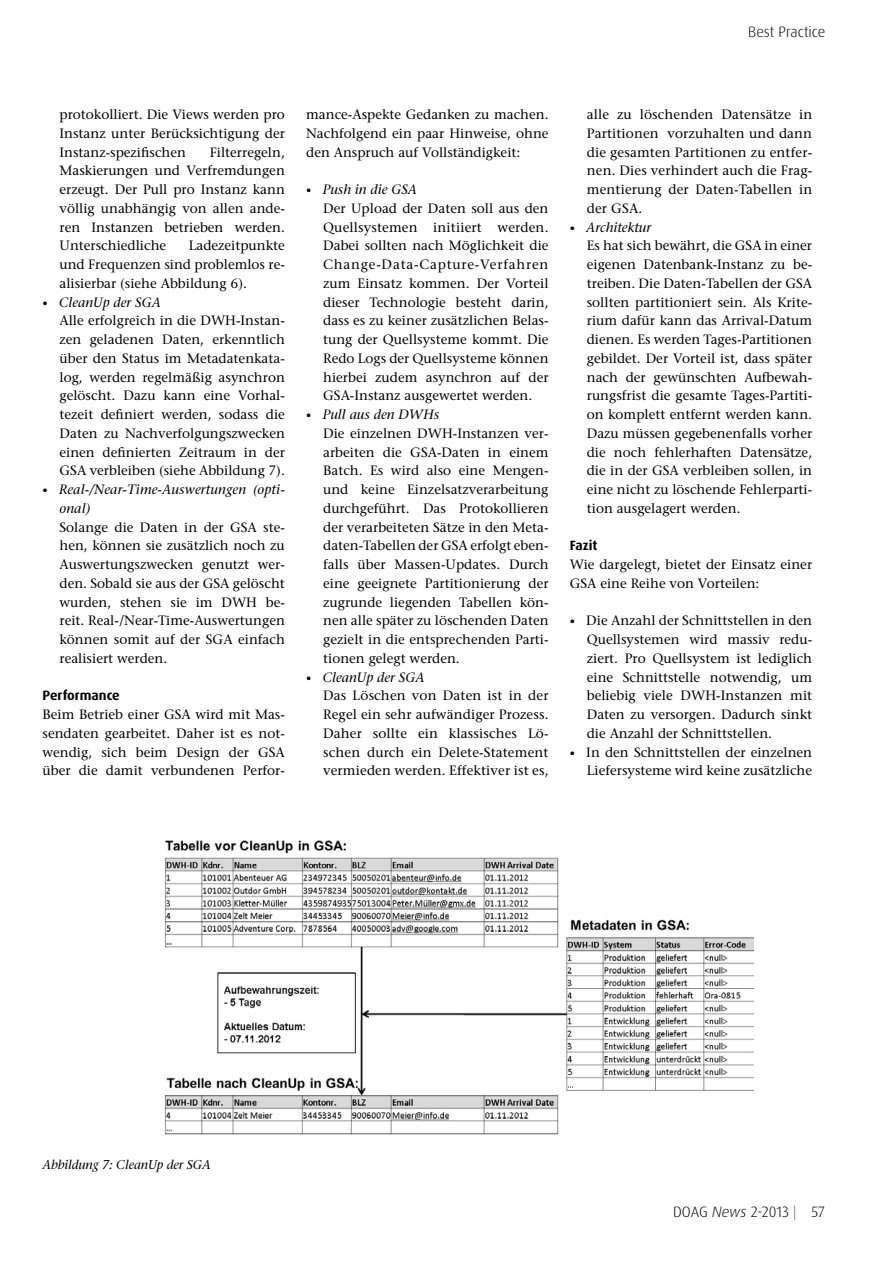
<style>
.page{position:relative;width:893px;height:1263px;background:#fff}
.page>*{position:absolute;margin:0;border:0;box-sizing:border-box;transform-origin:0 0}
.t1{font:300 15px "Dax Pro";color:#000}
.t2{font:500 13.5px/18.8px "Stone Serif Std";color:#000;text-align:justify}
.t3{font:italic 500 13.5px/18.8px "Stone Serif Std";letter-spacing:.01em;color:#000}
.t4{font:700 13.5px "Dax Pro";color:#000}
.t5{font:italic 500 12.75px "Stone Serif Std";letter-spacing:-.01em;color:#000}
.s1{font-size:10.5px}
.s2{font-style:italic}
.s3{font-style:normal;font-size:10.5px}
.s4{color:#706f6f}
</style>
<div class="page">
<img style="left:164px;top:840px;width:589px;height:295px">
<p class="t1" style="left:748px;top:22px;width:79px">Best Practice</p>
<p class="t2" style="left:60px;top:105px;width:227px">protokolliert. Die Views werden pro Instanz unter Berücksichtigung der Instanz-spezifischen</p>
<p class="t2" style="left:60px;top:143px;width:227px;text-indent:150px">Filterregeln, Maskierungen und Verfremdungen erzeugt. Der Pull pro Instanz kann völlig unabhängig von allen ande&shy;ren Instanzen betrieben werden.<br>Unterschiedliche</p>
<p class="t2" style="left:60px;top:236px;width:227px;text-indent:129px">Ladezeitpunkte und Frequenzen sind problemlos re&shy;alisierbar (siehe Abbildung 6).</p>
<p class="t2" style="left:60px;top:293px;width:227px;text-align:left;text-indent:-17px"><span class="s1">•</span> <span class="s2">CleanUp der SGA<br></span>Alle erfolgreich in die DWH-Instan&shy;zen geladenen Daten, erkenntlich über den Status im Metadatenkata&shy;log, werden regelmäßig asynchron gelöscht. Dazu kann eine Vorhal&shy;tezeit definiert werden, sodass die Daten zu Nachverfolgungszwecken einen definierten Zeitraum in der GSA verbleiben (siehe Abbildung 7).</p>
<p class="t3" style="left:60px;top:480px;width:227px;text-indent:-17px"><span class="s3">•</span> Real-/Near-Time-Auswertungen (opti&shy;onal)</p>
<p class="t2" style="left:60px;top:518px;width:227px">Solange die Daten in der GSA ste&shy;hen, können sie zusätzlich noch zu Auswertungszwecken genutzt wer&shy;den. Sobald sie aus der GSA gelöscht wurden, stehen sie im DWH be&shy;reit. Real-/Near-Time-Auswertungen können somit auf der SGA einfach realisiert werden.</p>
<p class="t4" style="left:43px;top:687px;width:79px">Performance</p>
<p class="t2" style="left:43px;top:705px;width:244px">Beim Betrieb einer GSA wird mit Mas&shy;sendaten gearbeitet. Daher ist es not&shy;wendig, sich beim Design der GSA über die damit verbundenen Perfor-</p>
<p class="t2" style="left:306px;top:105px;width:244px">mance-Aspekte Gedanken zu machen.<br>Nachfolgend ein paar Hinweise, ohne den Anspruch auf Vollständigkeit:</p>
<p class="t2" style="left:323px;top:180px;width:227px;text-align:left;text-indent:-17px"><span class="s1">•</span> <span class="s2">Push in die GSA<br></span>Der Upload der Daten soll aus den<br>Quellsystemen initiiert werden.<br>Dabei sollten nach Möglichkeit die<br>Change-Data-Capture-Verfahren zum Einsatz kommen. Der Vorteil dieser Technologie besteht darin, dass es zu keiner zusätzlichen Belas&shy;tung der Quellsysteme kommt. Die<br>Redo Logs der Quellsysteme können hierbei zudem asynchron auf der<br>GSA-Instanz ausgewertet werden.</p>
<p class="t2" style="left:323px;top:405px;width:227px;text-align:left;text-indent:-17px"><span class="s1">•</span> <span class="s2">Pull aus den DWHs<br></span>Die einzelnen DWH-Instanzen ver&shy;arbeiten die GSA-Daten in einem<br>Batch. Es wird also eine Mengen&shy;und keine Einzelsatzverarbeitung durchgeführt. Das Protokollieren der verarbeiteten Sätze in den Meta&shy;daten-Tabellen der GSA erfolgt eben&shy;falls über Massen-Updates. Durch eine geeignete Partitionierung der zugrunde liegenden Tabellen kön&shy;nen alle später zu löschenden Daten gezielt in die entsprechenden Parti&shy;tionen gelegt werden.</p>
<p class="t2" style="left:323px;top:668px;width:227px;text-align:left;text-indent:-17px"><span class="s1">•</span> <span class="s2">CleanUp der SGA<br></span>Das Löschen von Daten ist in der<br>Regel ein sehr aufwändiger Prozess.<br>Daher sollte ein klassisches Lö&shy;schen durch ein Delete-Statement vermieden werden. Effektiver ist es,</p>
<p class="t2" style="left:587px;top:105px;width:227px">alle zu löschenden Datensätze in Partitionen vorzuhalten und dann die gesamten Partitionen zu entfer&shy;nen. Dies verhindert auch die Frag&shy;mentierung der Daten-Tabellen in der GSA.</p>
<p class="t2" style="left:587px;top:218px;width:227px;text-align:left;text-indent:-17px"><span class="s1">•</span> <span class="s2">Architektur<br></span>Es hat sich bewährt, die GSA in einer eigenen Datenbank-Instanz zu be&shy;treiben. Die Daten-Tabellen der GSA sollten partitioniert sein. Als Krite&shy;rium dafür kann das Arrival-Datum dienen. Es werden Tages-Partitionen gebildet. Der Vorteil ist, dass später nach der gewünschten Aufbewah&shy;rungsfrist die gesamte Tages-Partiti&shy;on komplett entfernt werden kann.<br>Dazu müssen gegebenenfalls vorher die noch fehlerhaften Datensätze, die in der GSA verbleiben sollen, in eine nicht zu löschende Fehlerparti&shy;tion ausgelagert werden.</p>
<p class="t4" style="left:570px;top:537px;width:29px">Fazit</p>
<p class="t2" style="left:570px;top:555px;width:244px">Wie dargelegt, bietet der Einsatz einer<br>GSA eine Reihe von Vorteilen:</p>
<p class="t2" style="left:587px;top:611px;width:227px;text-indent:-17px"><span class="s1">•</span> Die Anzahl der Schnittstellen in den Quellsystemen wird massiv redu&shy;ziert. Pro Quellsystem ist lediglich eine Schnittstelle notwendig, um beliebig viele DWH-Instanzen mit Daten zu versorgen. Dadurch sinkt die Anzahl der Schnittstellen.</p>
<p class="t2" style="left:570px;top:743px;width:244px;text-align:right"><span class="s1">•</span> In den Schnittstellen der einzelnen<br>Liefersysteme wird keine zusätzliche</p>
<p class="t5" style="left:43px;top:1157px;width:170px">Abbildung 7: CleanUp der SGA</p>
<p class="t1" style="left:673px;top:1202px;width:153px">DOAG <span class="s2">News</span> 2-2013 <span class="s4">|</span> 57</p>
</div>
